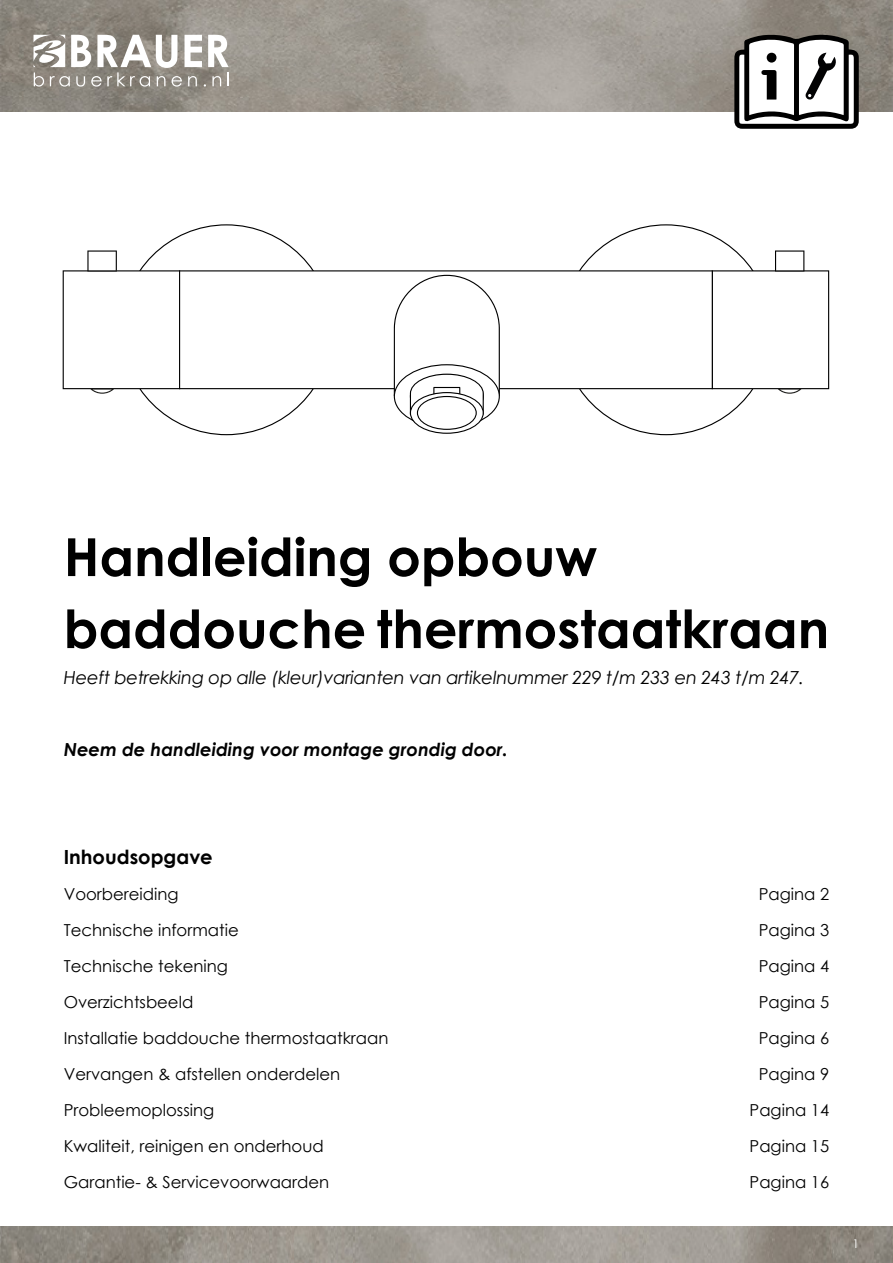
<style>
.page{position:relative;width:893px;height:1263px;background:#fff}
.page>*{position:absolute;margin:0;border:0;box-sizing:border-box;transform-origin:0 0}
.t1{font:700 52.5px "Century Gothic";color:#000}
.t2{font:700 19.5px "Century Gothic";color:#000}
.t3{font:italic 18px "Century Gothic";letter-spacing:-.015em;color:#000}
.t4{font:italic 700 18px "Century Gothic";color:#000}
.t5{font:16.5px "Century Gothic";color:#000}
.t6{font:12px "Century Gothic Pro";color:#fff}
</style>
<div class="page">
<img style="left:0;top:0;width:893px;height:112px">
<img style="left:0;top:1226px;width:893px;height:37px">
<svg style="left:34px;top:35px;width:195px;height:52px"></svg>
<svg style="left:734px;top:33px;width:125px;height:96px"></svg>
<div style="left:767px;top:53px;width:9px;height:10px;background:#000;border-radius:50%"></div>
<svg style="left:561px;top:224px;width:268px;height:211px"></svg>
<svg style="left:63px;top:224px;width:269px;height:211px"></svg>
<svg style="left:179px;top:270px;width:534px;height:119px"></svg>
<svg style="left:394px;top:275px;width:106px;height:159px"></svg>
<p class="t1" style="left:64px;top:517px;width:535px">Handleiding opbouw</p>
<p class="t1" style="left:64px;top:589px;width:767px">baddouche thermostaatkraan</p>
<p class="t3" style="left:64px;top:665px;width:742px">Heeft betrekking op alle (kleur)varianten van artikelnummer 229 t/m 233 en 243 t/m 247.</p>
<p class="t4" style="left:64px;top:736px;width:445px">Neem de handleiding voor montage grondig door.</p>
<p class="t2" style="left:64px;top:842px;width:150px">Inhoudsopgave</p>
<p class="t5" style="left:64px;top:883px;width:116px">Voorbereiding</p>
<p class="t5" style="left:759px;top:883px;width:72px">Pagina 2</p>
<p class="t5" style="left:64px;top:919px;width:176px">Technische informatie</p>
<p class="t5" style="left:759px;top:919px;width:72px">Pagina 3</p>
<p class="t5" style="left:64px;top:955px;width:166px">Technische tekening</p>
<p class="t5" style="left:759px;top:955px;width:72px">Pagina 4</p>
<p class="t5" style="left:64px;top:991px;width:131px">Overzichtsbeeld</p>
<p class="t5" style="left:759px;top:991px;width:72px">Pagina 5</p>
<p class="t5" style="left:64px;top:1027px;width:326px">Installatie baddouche thermostaatkraan</p>
<p class="t5" style="left:759px;top:1027px;width:72px">Pagina 6</p>
<p class="t5" style="left:64px;top:1063px;width:278px">Vervangen &amp; afstellen onderdelen</p>
<p class="t5" style="left:759px;top:1063px;width:72px">Pagina 9</p>
<p class="t5" style="left:64px;top:1099px;width:152px">Probleemoplossing</p>
<p class="t5" style="left:750px;top:1099px;width:81px">Pagina 14</p>
<p class="t5" style="left:64px;top:1135px;width:261px">Kwaliteit, reinigen en onderhoud</p>
<p class="t5" style="left:750px;top:1135px;width:81px">Pagina 15</p>
<p class="t5" style="left:64px;top:1171px;width:267px">Garantie- &amp; Servicevoorwaarden</p>
<p class="t5" style="left:750px;top:1171px;width:81px">Pagina 16</p>
<p class="t6" style="left:852px;top:1237px;width:8px">1</p>
</div>
